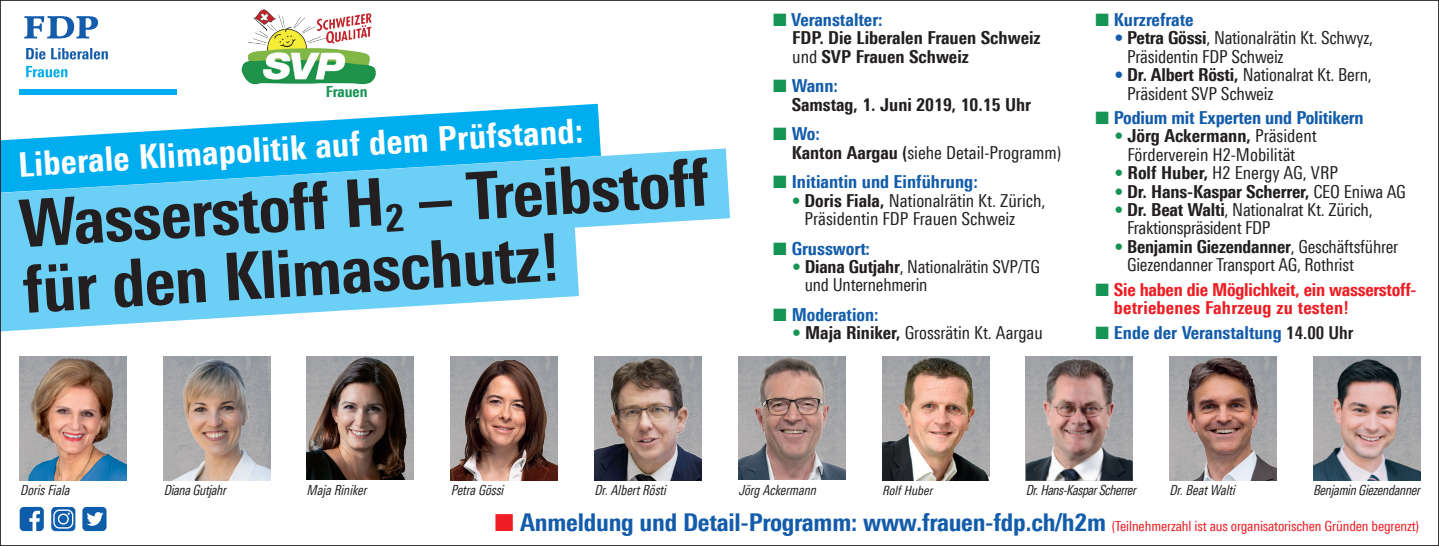
<style>
.page{position:relative;width:1439px;height:546px;background:#fff}
.page>*{position:absolute;margin:0;border:0;box-sizing:border-box;transform-origin:0 0}
.t1{font:800 65.62px/66.3px "Linotype Univers 720 Cn";color:#231f20}
.t2{font:800 33.95px "Linotype Univers 720 Cn";color:#fff}
.t3{font:17.85px/18.4px "Linotype Univers 420 Cn";letter-spacing:-.01em;color:#231f20}
.t4{font:800 17.85px/18.4px "Linotype Univers 720 Cn";color:#231f20}
.t5{font:800 17.85px "Linotype Univers 720 Cn";color:#135cab}
.t6{font:800 17.85px/18.4px "Linotype Univers 720 Cn";letter-spacing:-.015em;color:#ee1d23}
.t7{font:800 17.85px "Linotype Univers 720 Cn";color:#125eac}
.t8{font:800 15.22px "Linotype Univers 720 Cn";color:#169455}
.t9{font:italic 14px "Linotype Univers 420 Cn";color:#231f20;scale:.92 1}
.t10{font:14px "Linotype Univers 420 Cn";letter-spacing:-.01em;color:#ee1d23}
.t11{font:italic 12.95px "Linotype Univers 420 Cn";color:#231f20}
.s1{color:#169455}
.s2{color:#135cab}
.s3{font-family:"Linotype Univers 420 Cn";font-weight:400}
.s4{font-family:"Linotype Univers 720 Cn";font-weight:800}
.s5{font-family:"Linotype Univers 420 Cn";font-weight:400;color:#169455}
.s6{font-family:"Linotype Univers 620 Cn";font-weight:700;color:#231f20}
.s7{font-family:"Linotype Univers 720 Cn";font-weight:800;font-size:24.5px;color:#135cab}
</style>
<div class="page">
<svg style="left:2px;top:104px;width:599px;height:44px;fill:#00aeef"></svg>
<svg style="left:2px;top:263px;width:577px;height:68px;fill:#6bcff6"></svg>
<svg style="left:2px;top:148px;width:728px;height:115px;background:#63ccf5"></svg>
<svg style="left:24px;top:16px;width:74px;height:22px"></svg>
<svg style="left:26px;top:48px;width:82px;height:11px"></svg>
<svg style="left:26px;top:66px;width:41px;height:11px"></svg>
<div style="left:20px;top:89px;width:157px;height:5px;background:#00aeef"></div>
<img style="left:738px;top:356px;width:107px;height:124px">
<img style="left:450px;top:356px;width:107px;height:4px">
<img style="left:450px;top:360px;width:107px;height:121px">
<img style="left:20px;top:356px;width:5px;height:125px">
<img style="left:25px;top:356px;width:102px;height:125px">
<img style="left:307px;top:356px;width:107px;height:124px">
<div style="left:82px;top:507px;width:25px;height:24px;background:#0e5daa;border-radius:4px"></div>
<svg style="left:87px;top:512px;width:17px;height:14px"></svg>
<div style="left:20px;top:507px;width:24px;height:24px;background:#0e5daa;border-radius:4px"></div>
<svg style="left:29px;top:510px;width:11px;height:21px"></svg>
<svg style="left:51px;top:507px;width:24px;height:24px"></svg>
<svg style="left:53px;top:509px;width:20px;height:19px"></svg>
<img style="left:882px;top:358px;width:107px;height:123px">
<img style="left:1313px;top:356px;width:107px;height:125px">
<img style="left:594px;top:357px;width:107px;height:124px">
<img style="left:1169px;top:356px;width:107px;height:125px">
<img style="left:1025px;top:357px;width:107px;height:124px">
<img style="left:241px;top:9px;width:135px;height:76px">
<img style="left:164px;top:356px;width:107px;height:125px">
<p class="t8" style="left:326px;top:83px;width:43px">Frauen</p>
<h2 class="t2" style="left:17px;top:146px;width:567px;rotate:-4deg">Liberale Klimapolitik auf dem Prüfstand:</h2>
<h1 class="t1" style="left:17px;top:187px;width:692px;rotate:-3deg">Wasserstoff H<sub>2</sub> – Treibstoff für den Klimaschutz!</h1>
<p class="t4" style="left:792px;top:10px;width:250px;text-indent:-19px"><span class="s1">■</span> <span class="s2">Veranstalter:<br></span>FDP. Die Liberalen Frauen Schweiz <span class="s3">und</span> SVP Frauen Schweiz</p>
<p class="t4" style="left:791px;top:77px;width:241px;text-indent:-19px"><span class="s1">■</span> <span class="s2">Wann:<br></span>Samstag, 1. Juni 2019, 10.15 Uhr</p>
<p class="t5" style="left:773px;top:123px;width:48px"><span class="s1">■</span> Wo:</p>
<p class="t3" style="left:791px;top:143px;width:271px"><span class="s4">Kanton Aargau (</span>siehe Detail-Programm)</p>
<p class="t5" style="left:773px;top:171px;width:206px"><span class="s1">■</span> Initiantin und Einführung:</p>
<p class="t3" style="left:804px;top:191px;width:242px;text-indent:-13px"><span class="s1">•</span> <span class="s4">Doris Fiala,</span> Nationalrätin Kt. Zürich,<br>Präsidentin FDP Frauen Schweiz</p>
<p class="t5" style="left:773px;top:237px;width:98px"><span class="s1">■</span> Grusswort:</p>
<p class="t3" style="left:805px;top:257px;width:237px;text-indent:-13px"><span class="s1">•</span> <span class="s4">Diana Gutjahr</span>, Nationalrätin SVP/TG und Unternehmerin</p>
<p class="t7" style="left:773px;top:304px;width:107px"><span class="s1">■</span> Moderation:</p>
<p class="t3" style="left:792px;top:324px;width:252px"><span class="s1">•</span> <span class="s4">Maja Riniker,</span> Grossrätin Kt. Aargau</p>
<p class="t5" style="left:1095px;top:9px;width:100px"><span class="s1">■</span> Kurzrefrate</p>
<p class="t3" style="left:1127px;top:29px;width:248px;text-indent:-13px"><span class="s2">•</span> <span class="s4">Petra Gössi</span>, Nationalrätin Kt. Schwyz,<br>Präsidentin FDP Schweiz</p>
<p class="t3" style="left:1127px;top:65px;width:246px;text-indent:-13px"><span class="s2">•</span> <span class="s4">Dr. Albert Rösti,</span> Nationalrat Kt. Bern,<br>Präsident SVP Schweiz</p>
<p class="t5" style="left:1095px;top:107px;width:270px"><span class="s1">■</span> Podium mit Experten und Politikern</p>
<p class="t4" style="left:1114px;top:127px;width:204px"><span class="s5">•</span> Jörg Ackermann, <span class="s3">Präsident</span></p>
<p class="t3" style="left:1127px;top:145px;width:169px">Förderverein H2-Mobilität</p>
<p class="t3" style="left:1114px;top:163px;width:225px"><span class="s1">•</span> <span class="s4">Rolf Huber,</span> H2 Energy AG, VRP</p>
<p class="t4" style="left:1114px;top:182px;width:293px"><span class="s5">•</span> Dr. Hans-Kaspar Scherrer, <span class="s3">CEO Eniwa AG</span></p>
<p class="t3" style="left:1127px;top:200px;width:247px;text-indent:-13px"><span class="s1">•</span> <span class="s4">Dr. Beat Walti</span>, Nationalrat Kt. Zürich,<br>Fraktionspräsident FDP</p>
<p class="t4" style="left:1114px;top:237px;width:285px"><span class="s5">•</span> Benjamin Giezendanner<span class="s3">, Geschäftsführer</span></p>
<p class="t3" style="left:1127px;top:255px;width:228px">Giezendanner Transport AG, Rothrist</p>
<p class="t6" style="left:1114px;top:280px;width:302px;text-indent:-19px"><span class="s1">■</span> Sie haben die Möglichkeit, ein wasserstoff&shy;betriebenes Fahrzeug zu testen!</p>
<p class="t5" style="left:1095px;top:321px;width:260px"><span class="s1">■</span> Ende der Veranstaltung <span class="s6">14.00 Uhr</span></p>
<p class="t9" style="left:20px;top:482px;width:59px">DorisFiala</p>
<p class="t9" style="left:307px;top:482px;width:70px">MajaRiniker</p>
<p class="t9" style="left:451px;top:482px;width:62px">PetraGössi</p>
<p class="t9" style="left:594px;top:482px;width:83px">Dr.AlbertRösti</p>
<p class="t9" style="left:738px;top:482px;width:89px">JörgAckermann</p>
<p class="t11" style="left:882px;top:483px;width:55px">RolfHuber</p>
<p class="t9" style="left:1169px;top:482px;width:76px">Dr.BeatWalti</p>
<p class="t9" style="left:1313px;top:482px;width:121px">BenjaminGiezendanner</p>
<p class="t10" style="left:495px;top:518px;width:926px">■ <span class="s7">Anmeldung und Detail-Programm: www.frauen-fdp.ch/h2m</span> (Teilnehmerzahl ist aus organisatorischen Gründen begrenzt)</p>
<p class="t9" style="left:164px;top:482px;width:73px">DianaGutjahr</p>
<p class="t9" style="left:1025px;top:482px;width:125px">Dr.Hans-KasparScherrer</p>
</div>
